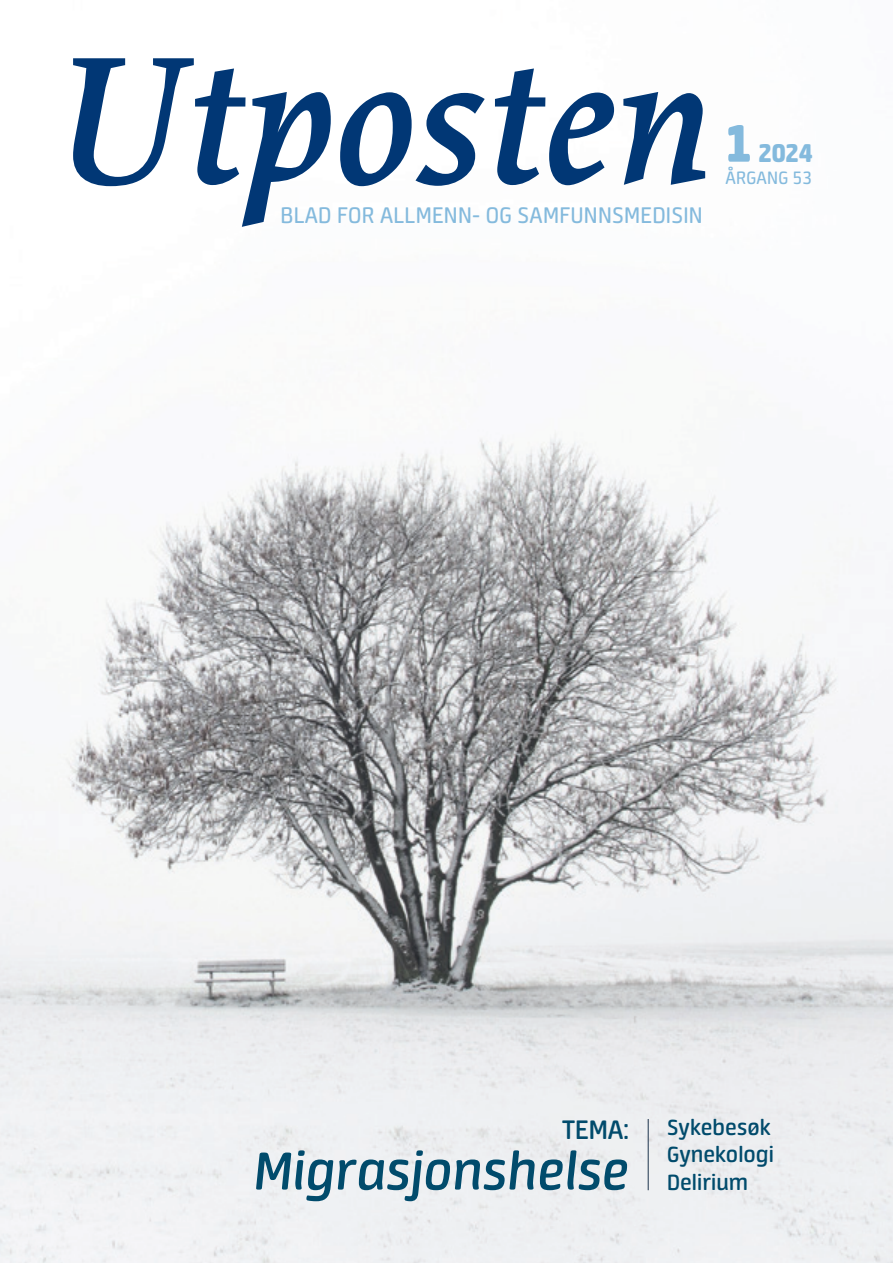
<style>
.page{position:relative;width:893px;height:1263px;background:#fff}
.page>*{position:absolute;margin:0;border:0;box-sizing:border-box;transform-origin:0 0}
.t1{font:italic 600 189.15px "Proforma";letter-spacing:.01em;color:#013775;scale:.93 1}
.t2{font:italic 600 60px "Neuron";color:#014b6c}
.t3{font:600 30px "Neuron";color:#014b6c}
.t4{font:800 28.5px "Neuron";color:#84badd}
.t5{font:25.5px "Neuron";letter-spacing:.01em;color:#84badd}
.t6{font:600 24.75px/27.8px "Neuron";color:#014b6c}
.t7{font:20.25px "Neuron";letter-spacing:.01em;color:#84badd}
.s1{font-size:58.5px}
</style>
<div class="page">
<img style="left:0;top:432px;width:893px;height:831px">
<hr style="left:648px;top:1119px;width:1px;height:71px;background:#1d344d">
<h1 class="t1" style="left:48px;top:0;width:706px">Utposten</h1>
<p class="t5" style="left:280px;top:202px;width:424px">BLAD FOR ALLMENN- OG SAMFUNNSMEDISIN</p>
<p class="t4" style="left:725px;top:136px;width:89px"><span class="s1">1</span> 2024</p>
<p class="t7" style="left:725px;top:167px;width:88px">ÅRGANG 53</p>
<p class="t3" style="left:562px;top:1113px;width:68px">TEMA:</p>
<h2 class="t2" style="left:254px;top:1138px;width:377px">Migrasjonshelse</h2>
<p class="t6" style="left:667px;top:1113px;width:108px">Sykebesøk<br>Gynekologi<br>Delirium</p>
</div>
